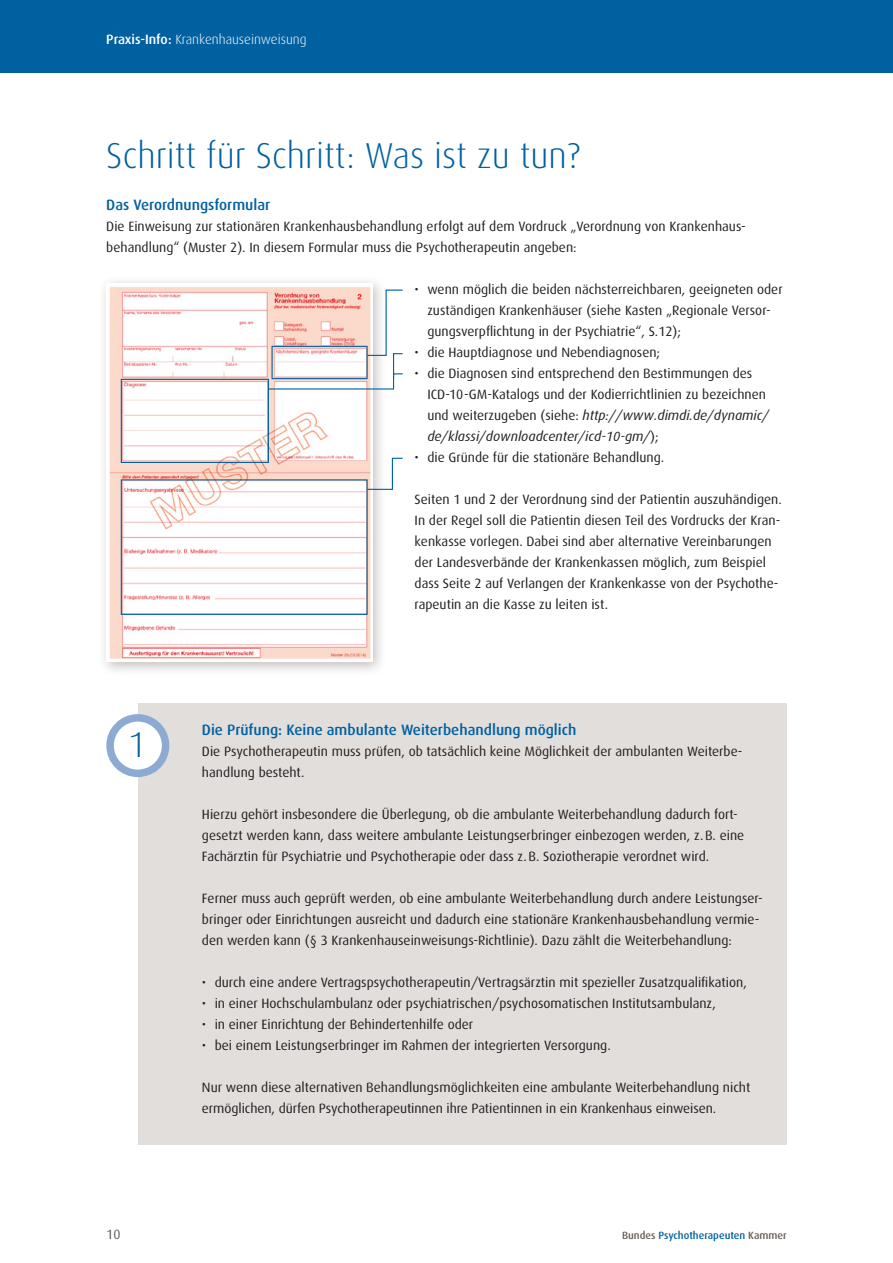
<style>
.page{position:relative;width:893px;height:1263px;background:#fff}
.page>*{position:absolute;margin:0;border:0;box-sizing:border-box;transform-origin:0 0}
.H1_headline{font:300 36px "Dax";color:#0060a0}
.H2_subline{font:500 15px "Dax";color:#0060a0}
.fliesstext{font:13.5px/21px "Dax";color:#231f20}
.t1{font:300 13.5px "Dax";color:#fff}
.t2{font:13.5px "Dax";color:#655c57}
.t3{font:500 10.5px "Dax";color:#0060a0}
.s1{font-weight:500}
.s2{font-style:italic}
.s3{color:#655c57}
</style>
<div class="page">
<div style="left:0;top:0;width:893px;height:72px;background:#0060a0"></div>
<div style="left:98px;top:275px;width:289px;height:401px;background:#655c57;opacity:.4"></div>
<img style="left:106px;top:283px;width:266px;height:379px">
<div style="left:138px;top:703px;width:649px;height:441px;background:#e1dedc"></div>
<svg style="left:106px;top:714px;width:64px;height:63px"></svg>
<svg style="left:120px;top:289px;width:283px;height:326px"></svg>
<p class="t1" style="left:106px;top:32px;width:202px"><span class="s1">Praxis-Info:</span> Krankenhauseinweisung</p>
<h1 class="H1_headline" style="left:106px;top:136px;width:475px">Schritt für Schritt: Was ist zu tun?</h1>
<h2 class="H2_subline" style="left:106px;top:196px;width:165px">Das Verordnungsformular</h2>
<p class="fliesstext" style="left:106px;top:216px;width:639px">Die Einweisung zur stationären Krankenhausbehandlung erfolgt auf dem Vordruck „Verordnung von Krankenhaus&shy;behandlung“ (Muster 2). In diesem Formular muss die Psychotherapeutin angeben:</p>
<p class="fliesstext" style="left:427px;top:279px;width:357px;text-indent:-13px">• wenn möglich die beiden nächsterreichbaren, geeigneten oder zuständigen Krankenhäuser (siehe Kasten „Regionale Versor&shy;gungsverpflichtung in der Psychiatrie“, S.12);</p>
<p class="fliesstext" style="left:415px;top:342px;width:247px">• die Hauptdiagnose und Nebendiagnosen;</p>
<p class="fliesstext" style="left:427px;top:363px;width:343px;text-indent:-13px">• die Diagnosen sind entsprechend den Bestimmungen des ICD-10-GM-Katalogs und der Kodierrichtlinien zu bezeichnen und weiterzugeben (siehe: <span class="s2">http://www.dimdi.de/dynamic/ de/klassi/downloadcenter/icd-10-gm/</span>);</p>
<p class="fliesstext" style="left:415px;top:447px;width:251px">• die Gründe für die stationäre Behandlung.</p>
<p class="fliesstext" style="left:415px;top:489px;width:369px">Seiten 1 und 2 der Verordnung sind der Patientin auszuhändigen.<br>In der Regel soll die Patientin diesen Teil des Vordrucks der Kran&shy;kenkasse vorlegen. Dabei sind aber alternative Vereinbarungen der Landesverbände der Krankenkassen möglich, zum Beispiel dass Seite 2 auf Verlangen der Krankenkasse von der Psychothe&shy;rapeutin an die Kasse zu leiten ist.</p>
<p class="H1_headline" style="left:128px;top:724px;width:20px">1</p>
<h2 class="H2_subline" style="left:202px;top:721px;width:376px">Die Prüfung: Keine ambulante Weiterbehandlung möglich</h2>
<p class="fliesstext" style="left:202px;top:741px;width:542px">Die Psychotherapeutin muss prüfen, ob tatsächlich keine Möglichkeit der ambulanten Weiterbe&shy;handlung besteht.</p>
<p class="fliesstext" style="left:202px;top:804px;width:544px">Hierzu gehört insbesondere die Überlegung, ob die ambulante Weiterbehandlung dadurch fort&shy;gesetzt werden kann, dass weitere ambulante Leistungserbringer einbezogen werden, z.B. eine<br>Fachärztin für Psychiatrie und Psychotherapie oder dass z.B. Soziotherapie verordnet wird.</p>
<p class="fliesstext" style="left:202px;top:888px;width:562px">Ferner muss auch geprüft werden, ob eine ambulante Weiterbehandlung durch andere Leistungser&shy;bringer oder Einrichtungen ausreicht und dadurch eine stationäre Krankenhausbehandlung vermie&shy;den werden kann (§ 3 Krankenhauseinweisungs-Richtlinie). Dazu zählt die Weiterbehandlung:</p>
<p class="fliesstext" style="left:202px;top:972px;width:546px">• durch eine andere Vertragspsychotherapeutin/Vertragsärztin mit spezieller Zusatzqualifikation,</p>
<p class="fliesstext" style="left:202px;top:993px;width:516px">• in einer Hochschulambulanz oder psychiatrischen/psychosomatischen Institutsambulanz,</p>
<p class="fliesstext" style="left:202px;top:1014px;width:273px">• in einer Einrichtung der Behindertenhilfe oder</p>
<p class="fliesstext" style="left:202px;top:1035px;width:410px">• bei einem Leistungserbringer im Rahmen der integrierten Versorgung.</p>
<p class="fliesstext" style="left:202px;top:1077px;width:550px">Nur wenn diese alternativen Behandlungsmöglichkeiten eine ambulante Weiterbehandlung nicht ermöglichen, dürfen Psychotherapeutinnen ihre Patientinnen in ein Krankenhaus einweisen.</p>
<p class="t2" style="left:106px;top:1227px;width:16px">10</p>
<p class="t3" style="left:622px;top:1229px;width:166px"><span class="s3">Bundes</span> Psychotherapeuten <span class="s3">Kammer</span></p>
</div>
